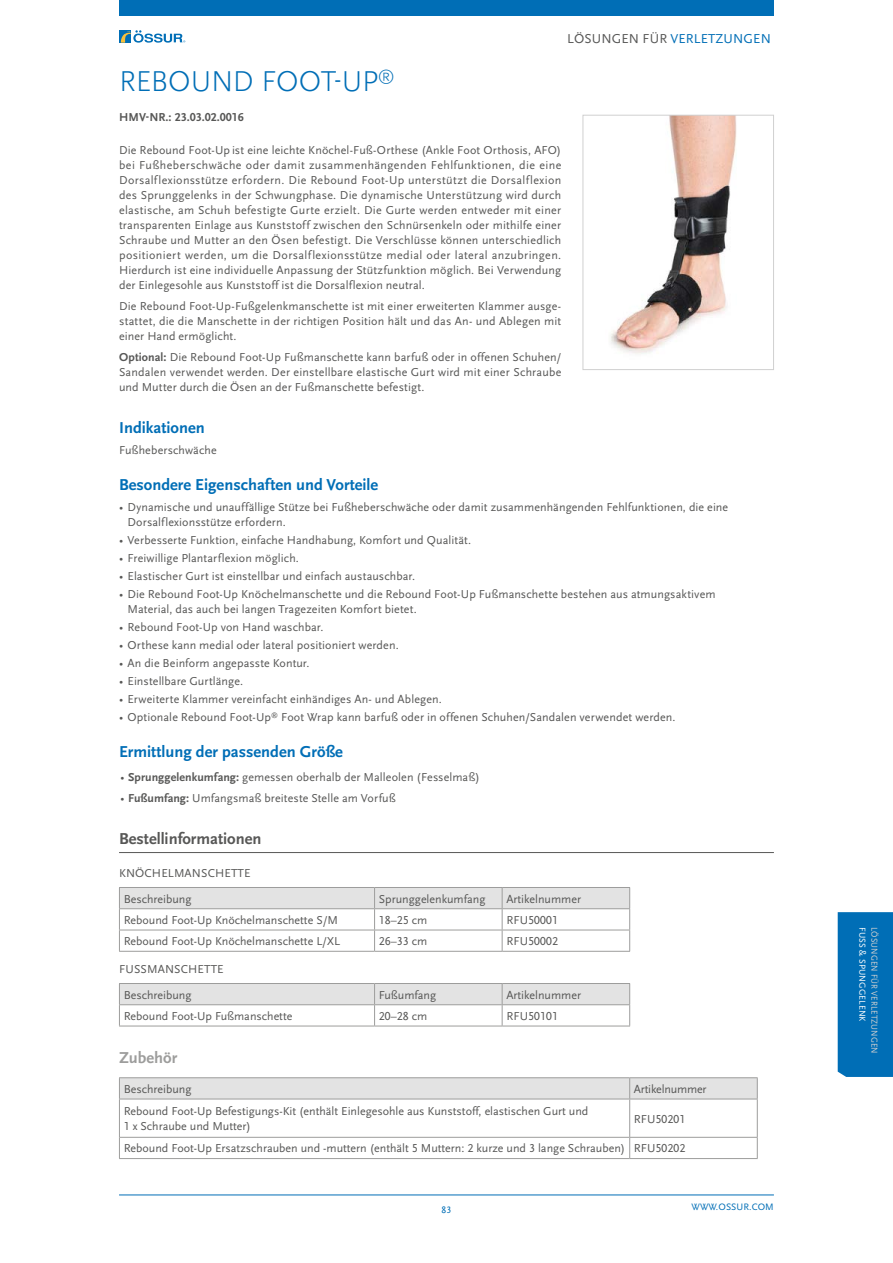
<style>
.page{position:relative;width:893px;height:1263px;background:#fff}
.page>*{position:absolute;margin:0;border:0;box-sizing:border-box;transform-origin:0 0}
.Header_1_Product_Blu{font:300 30px "Scala Sans Pro";letter-spacing:-.01em;color:#006eb6}
.Header_2_Zwischenübe{font:700 16.5px "Scala Sans Pro";color:#006eb6}
.Header_2_Bestellinfo{font:700 16.5px "Scala Sans Pro";color:#575756}
.Header_2_Zubehör{font:700 16.5px "Scala Sans Pro";color:#9d9d9c}
.t1{font:13.5px "Scala Sans Pro";letter-spacing:.01em;color:#006eb6}
.Text_Produktbeschrei{font:12px/15px "Scala Sans Pro";letter-spacing:.01em;color:#575756;text-align:justify}
.Tabelle_Beschriftung{font:12px "Scala Sans Pro";color:#575756}
.Text_Aufzählung{font:12px "Scala Sans Pro";letter-spacing:.01em;color:#575756}
.Tabelle_Überschrift{font:12px "Scala Sans Pro";letter-spacing:.01em;color:#575756}
.Header_3_HMV-Nummer{font:700 12px "Scala Sans Pro";color:#575756}
.t2{font:9.75px "Scala Sans Pro";letter-spacing:.01em;color:#006eb6}
.t3{font:9px "Scala Sans Pro";letter-spacing:.01em;color:#d0d0d0;scale:.93 1}
.t4{font:9px "Scala Sans Pro";letter-spacing:.01em;color:#fff}
.s1{color:#575756}
.s2{font-weight:700}
</style>
<div class="page">
<hr style="left:119px;top:1195px;width:655px;height:1px;background:#006eb6">
<svg style="left:119px;top:30px;width:12px;height:13px"></svg>
<svg style="left:121px;top:30px;width:64px;height:13px"></svg>
<div style="left:119px;top:0;width:655px;height:16px;background:#006eb6"></div>
<hr style="left:119px;top:852px;width:655px;height:1px;background:#575756">
<hr style="left:119px;top:951px;width:256px;height:1px;background:#9d9d9c">
<hr style="left:375px;top:951px;width:127px;height:1px;background:#9d9d9c">
<hr style="left:502px;top:951px;width:128px;height:1px;background:#9d9d9c">
<svg style="left:119px;top:887px;width:511px;height:64px"></svg>
<hr style="left:119px;top:908px;width:256px;height:1px;background:#9d9d9c">
<hr style="left:375px;top:908px;width:127px;height:1px;background:#9d9d9c">
<hr style="left:502px;top:908px;width:128px;height:1px;background:#9d9d9c">
<hr style="left:119px;top:1026px;width:256px;height:1px;background:#9d9d9c">
<hr style="left:375px;top:1026px;width:127px;height:1px;background:#9d9d9c">
<hr style="left:502px;top:1026px;width:128px;height:1px;background:#9d9d9c">
<svg style="left:119px;top:983px;width:511px;height:43px"></svg>
<hr style="left:119px;top:1077px;width:511px;height:1px;background:#9d9d9c">
<hr style="left:630px;top:1077px;width:128px;height:1px;background:#9d9d9c">
<svg style="left:119px;top:1078px;width:639px;height:21px;background:#dfdfdf"></svg>
<hr style="left:119px;top:1099px;width:511px;height:1px;background:#9d9d9c">
<hr style="left:630px;top:1099px;width:128px;height:1px;background:#9d9d9c">
<hr style="left:119px;top:1099px;width:1px;height:38px;background:#9d9d9c">
<hr style="left:629px;top:1099px;width:1px;height:38px;background:#9d9d9c">
<hr style="left:757px;top:1099px;width:1px;height:38px;background:#9d9d9c">
<hr style="left:120px;top:1137px;width:509px;height:1px;background:#9d9d9c">
<svg style="left:119px;top:1137px;width:1px;height:21px"></svg>
<hr style="left:119px;top:1158px;width:511px;height:1px;background:#9d9d9c">
<hr style="left:629px;top:1137px;width:129px;height:1px;background:#9d9d9c">
<svg style="left:629px;top:1138px;width:1px;height:20px"></svg>
<svg style="left:757px;top:1138px;width:1px;height:20px"></svg>
<hr style="left:630px;top:1158px;width:128px;height:1px;background:#9d9d9c">
<img style="left:611px;top:117px;width:126px;height:237px">
<div style="left:583px;top:115px;width:191px;height:255px;border:1px solid #d0d0d0"></div>
<div style="left:838px;top:912px;width:55px;height:165px;background:#006eb6"></div>
<p class="t1" style="left:567px;top:31px;width:205px"><span class="s1">LÖSUNGEN FÜR</span> VERLETZUNGEN</p>
<p class="Header_1_Product_Blu" style="left:119px;top:64px;width:277px">REBOUND FOOT-UP<sup>®</sup></p>
<p class="Header_3_HMV-Nummer" style="left:119px;top:110px;width:126px">HMV-NR.: 23.03.02.0016</p>
<p class="Text_Produktbeschrei" style="left:119px;top:142px;width:444px">Die Rebound Foot-Up ist eine leichte Knöchel-Fuß-Orthese (Ankle Foot Orthosis, AFO) bei Fußheberschwäche oder damit zusammenhängenden Fehlfunktionen, die eine Dorsalflexionsstütze erfordern. Die Rebound Foot-Up unterstützt die Dorsalflexion des Sprunggelenks in der Schwungphase. Die dynamische Unterstützung wird durch elastische, am Schuh befestigte Gurte erzielt. Die Gurte werden entweder mit einer transparenten Einlage aus Kunststoff zwischen den Schnürsenkeln oder mithilfe einer Schraube und Mutter an den Ösen befestigt. Die Verschlüsse können unterschiedlich positioniert werden, um die Dorsalflexionsstütze medial oder lateral anzubringen.<br>Hierdurch ist eine individuelle Anpassung der Stützfunktion möglich. Bei Verwendung der Einlegesohle aus Kunststoff ist die Dorsalflexion neutral.</p>
<p class="Text_Produktbeschrei" style="left:119px;top:298px;width:444px">Die Rebound Foot-Up-Fußgelenkmanschette ist mit einer erweiterten Klammer ausge&shy;stattet, die die Manschette in der richtigen Position hält und das An- und Ablegen mit einer Hand ermöglicht.</p>
<p class="Text_Produktbeschrei" style="left:119px;top:349px;width:444px"><span class="s2">Optional:</span> Die Rebound Foot-Up Fußmanschette kann barfuß oder in offenen Schuhen/ Sandalen verwendet werden. Der einstellbare elastische Gurt wird mit einer Schraube und Mutter durch die Ösen an der Fußmanschette befestigt.</p>
<p class="Header_2_Zwischenübe" style="left:119px;top:418px;width:87px">Indikationen</p>
<p class="Text_Aufzählung" style="left:119px;top:443px;width:99px">Fußheberschwäche</p>
<p class="Header_2_Zwischenübe" style="left:119px;top:475px;width:261px">Besondere Eigenschaften und Vorteile</p>
<p class="Text_Produktbeschrei" style="left:128px;top:499px;width:602px;text-indent:-9px">• Dynamische und unauffällige Stütze bei Fußheberschwäche oder damit zusammenhängenden Fehlfunktionen, die eine<br>Dorsalflexionsstütze erfordern.</p>
<p class="Text_Produktbeschrei" style="left:119px;top:532px;width:354px">• Verbesserte Funktion, einfache Handhabung, Komfort und Qualität.</p>
<p class="Text_Produktbeschrei" style="left:119px;top:550px;width:181px">• Freiwillige Plantarflexion möglich.</p>
<p class="Text_Produktbeschrei" style="left:119px;top:568px;width:298px">• Elastischer Gurt ist einstellbar und einfach austauschbar.</p>
<p class="Text_Produktbeschrei" style="left:128px;top:586px;width:590px;text-indent:-9px">• Die Rebound Foot-Up Knöchelmanschette und die Rebound Foot-Up Fußmanschette bestehen aus atmungsaktivem<br>Material, das auch bei langen Tragezeiten Komfort bietet.</p>
<p class="Text_Produktbeschrei" style="left:119px;top:619px;width:206px">• Rebound Foot-Up von Hand waschbar.</p>
<p class="Text_Produktbeschrei" style="left:119px;top:637px;width:281px">• Orthese kann medial oder lateral positioniert werden.</p>
<p class="Text_Produktbeschrei" style="left:119px;top:655px;width:192px">• An die Beinform angepasste Kontur.</p>
<p class="Text_Produktbeschrei" style="left:119px;top:673px;width:126px">• Einstellbare Gurtlänge.</p>
<p class="Text_Produktbeschrei" style="left:119px;top:691px;width:324px">• Erweiterte Klammer vereinfacht einhändiges An- und Ablegen.</p>
<p class="Text_Produktbeschrei" style="left:119px;top:709px;width:558px">• Optionale Rebound Foot-Up<sup>®</sup> Foot Wrap kann barfuß oder in offenen Schuhen/Sandalen verwendet werden.</p>
<p class="Header_2_Zwischenübe" style="left:119px;top:742px;width:225px">Ermittlung der passenden Größe</p>
<p class="Text_Aufzählung" style="left:119px;top:770px;width:362px">∙ <span class="s2">Sprunggelenkumfang:</span> gemessen oberhalb der Malleolen (Fesselmaß)</p>
<p class="Text_Aufzählung" style="left:119px;top:791px;width:278px">∙ <span class="s2">Fußumfang:</span> Umfangsmaß breiteste Stelle am Vorfuß</p>
<p class="Header_2_Bestellinfo" style="left:119px;top:829px;width:144px">Bestellinformationen</p>
<p class="Tabelle_Überschrift" style="left:119px;top:866px;width:133px">KNÖCHELMANSCHETTE</p>
<p class="Tabelle_Beschriftung" style="left:124px;top:892px;width:69px">Beschreibung</p>
<p class="Tabelle_Beschriftung" style="left:379px;top:892px;width:108px">Sprunggelenkumfang</p>
<p class="Tabelle_Beschriftung" style="left:506px;top:892px;width:76px">Artikelnummer</p>
<p class="Tabelle_Beschriftung" style="left:124px;top:913px;width:216px">Rebound Foot-Up Knöchelmanschette S/M</p>
<p class="Tabelle_Beschriftung" style="left:379px;top:913px;width:50px">18–25 cm</p>
<p class="Tabelle_Beschriftung" style="left:506px;top:913px;width:53px">RFU50001</p>
<p class="Tabelle_Beschriftung" style="left:124px;top:934px;width:218px">Rebound Foot-Up Knöchelmanschette L/XL</p>
<p class="Tabelle_Beschriftung" style="left:379px;top:934px;width:50px">26–33 cm</p>
<p class="Tabelle_Beschriftung" style="left:506px;top:934px;width:53px">RFU50002</p>
<p class="Tabelle_Überschrift" style="left:119px;top:962px;width:106px">FUSSMANSCHETTE</p>
<p class="Tabelle_Beschriftung" style="left:124px;top:988px;width:69px">Beschreibung</p>
<p class="Tabelle_Beschriftung" style="left:379px;top:988px;width:59px">Fußumfang</p>
<p class="Tabelle_Beschriftung" style="left:506px;top:988px;width:76px">Artikelnummer</p>
<p class="Tabelle_Beschriftung" style="left:124px;top:1009px;width:170px">Rebound Foot-Up Fußmanschette</p>
<p class="Tabelle_Beschriftung" style="left:379px;top:1009px;width:50px">20–28 cm</p>
<p class="Tabelle_Beschriftung" style="left:506px;top:1009px;width:53px">RFU50101</p>
<p class="Header_2_Zubehör" style="left:119px;top:1048px;width:60px">Zubehör</p>
<p class="Tabelle_Beschriftung" style="left:124px;top:1082px;width:69px">Beschreibung</p>
<p class="Tabelle_Beschriftung" style="left:634px;top:1082px;width:74px">Artikelnummer</p>
<p class="Tabelle_Beschriftung" style="left:124px;top:1104px;width:466px">Rebound Foot-Up Befestigungs-Kit (enthält Einlegesohle aus Kunststoff, elastischen Gurt und</p>
<p class="Tabelle_Beschriftung" style="left:124px;top:1119px;width:129px">1 x Schraube und Mutter)</p>
<p class="Tabelle_Beschriftung" style="left:634px;top:1112px;width:53px">RFU50201</p>
<p class="Tabelle_Beschriftung" style="left:124px;top:1141px;width:503px">Rebound Foot-Up Ersatzschrauben und -muttern (enthält 5 Muttern: 2 kurze und 3 lange Schrauben)</p>
<p class="Tabelle_Beschriftung" style="left:634px;top:1141px;width:53px">RFU50202</p>
<p class="t2" style="left:442px;top:1204px;width:11px">83</p>
<p class="t2" style="left:691px;top:1201px;width:84px">WWW.OSSUR.COM</p>
<p class="t4" style="left:868px;top:927px;width:96px;rotate:90deg">FUSS &amp; SPUNGGELENK</p>
<p class="t3" style="left:880px;top:927px;width:137px;rotate:90deg">LÖSUNGEN FÜR VERLETZUNGEN</p>
</div>
